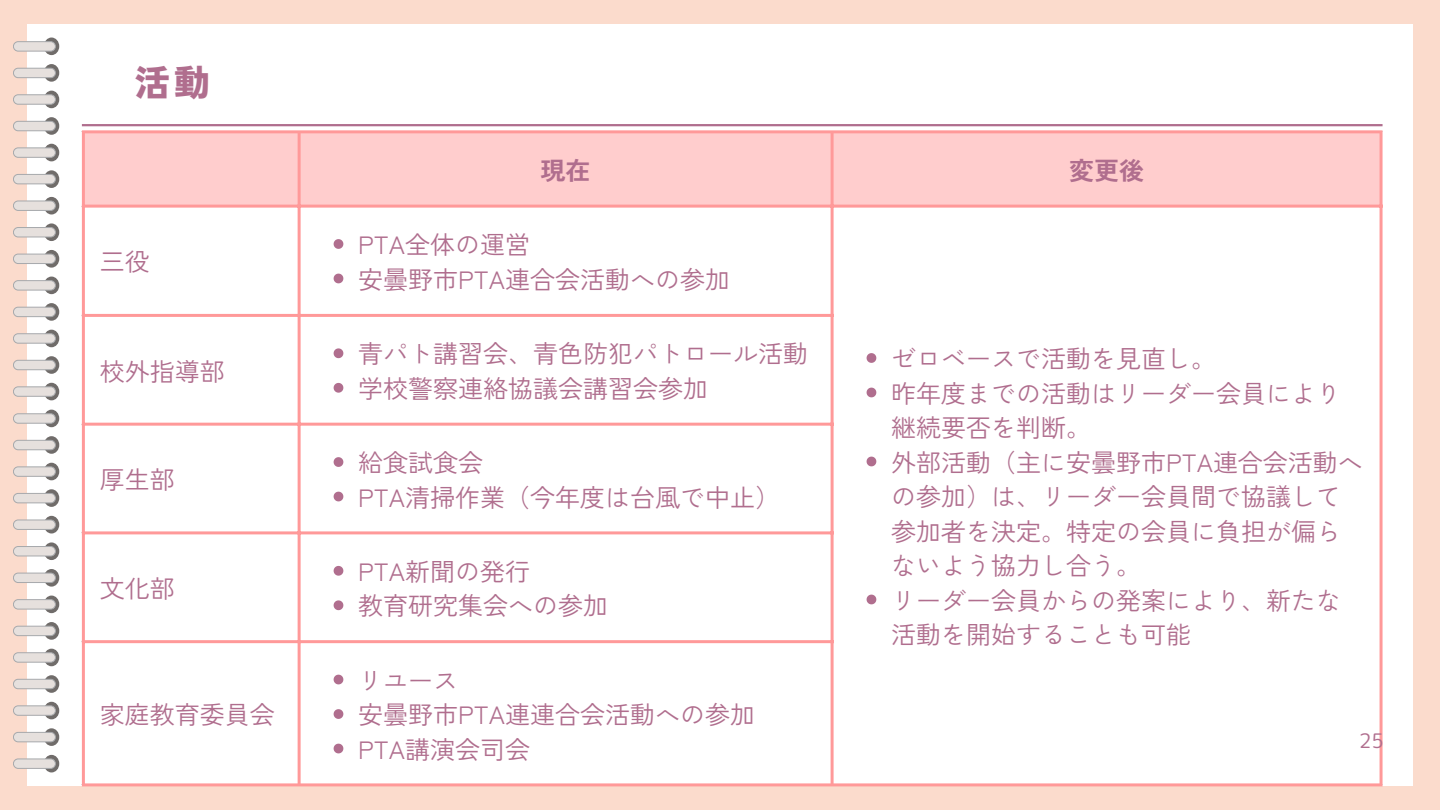
<style>
.page{position:relative;width:1440px;height:810px;background:#fbdbcc}
.page>*{position:absolute;margin:0;border:0;box-sizing:border-box;transform-origin:0 0}
.t1{font:900 36px "Zen Kaku Gothic New";color:#b06e8e}
.t2{font:25px/34.5px "Zen Kaku Gothic New";color:#b06e8e}
.t3{font:700 25px "Zen Kaku Gothic New";color:#b06e8e}
.t4{font:20px "rounded mplus 1 p regular";color:#b06e8e}
</style>
<div class="page">
<div style="left:27px;top:24px;width:1386px;height:762px;background:#fff"></div>
<svg style="left:13px;top:38px;width:46px;height:362px"></svg>
<svg style="left:13px;top:410px;width:46px;height:362px"></svg>
<hr style="left:82px;top:124px;width:1301px;height:2px;background:#b06e8e">
<div style="left:85px;top:133px;width:1295px;height:72px;background:#ffcdcd"></div>
<svg style="left:334px;top:239px;width:9px;height:10px"></svg>
<svg style="left:334px;top:274px;width:9px;height:9px"></svg>
<svg style="left:867px;top:353px;width:9px;height:10px"></svg>
<svg style="left:867px;top:388px;width:9px;height:9px"></svg>
<svg style="left:867px;top:457px;width:9px;height:9px"></svg>
<svg style="left:867px;top:595px;width:9px;height:9px"></svg>
<svg style="left:334px;top:348px;width:9px;height:10px"></svg>
<svg style="left:334px;top:383px;width:9px;height:10px"></svg>
<svg style="left:334px;top:457px;width:9px;height:10px"></svg>
<svg style="left:334px;top:492px;width:9px;height:9px"></svg>
<svg style="left:334px;top:566px;width:9px;height:10px"></svg>
<svg style="left:334px;top:600px;width:9px;height:10px"></svg>
<svg style="left:334px;top:675px;width:9px;height:9px"></svg>
<svg style="left:334px;top:709px;width:9px;height:10px"></svg>
<svg style="left:334px;top:744px;width:9px;height:9px"></svg>
<hr style="left:82px;top:133px;width:3px;height:650px;background:#f99">
<hr style="left:298px;top:133px;width:3px;height:650px;background:#f99">
<hr style="left:831px;top:133px;width:3px;height:650px;background:#f99">
<hr style="left:1380px;top:133px;width:3px;height:650px;background:#f99">
<hr style="left:82px;top:130px;width:1301px;height:3px;background:#f99">
<hr style="left:82px;top:205px;width:1301px;height:3px;background:#f99">
<hr style="left:82px;top:314px;width:752px;height:3px;background:#f99">
<hr style="left:82px;top:423px;width:752px;height:3px;background:#f99">
<hr style="left:82px;top:531px;width:752px;height:3px;background:#f99">
<hr style="left:82px;top:640px;width:752px;height:3px;background:#f99">
<hr style="left:82px;top:783px;width:1301px;height:3px;background:#f99">
<p class="t1" style="left:134px;top:55px;width:77px">活動</p>
<p class="t2" style="left:100px;top:243px;width:51px">三役</p>
<p class="t2" style="left:100px;top:353px;width:126px">校外指導部</p>
<p class="t2" style="left:100px;top:461px;width:76px">厚生部</p>
<p class="t2" style="left:100px;top:570px;width:76px">文化部</p>
<p class="t2" style="left:100px;top:696px;width:176px">家庭教育委員会</p>
<h1 class="t3" style="left:541px;top:151px;width:51px">現在</h1>
<p class="t3" style="left:1069px;top:151px;width:76px">変更後</p>
<p class="t2" style="left:358px;top:226px;width:173px">PTA全体の運営</p>
<p class="t2" style="left:358px;top:260px;width:373px">安曇野市PTA連合会活動への参加</p>
<p class="t2" style="left:358px;top:335px;width:451px">青パト講習会、青色防犯パトロール活動</p>
<p class="t2" style="left:358px;top:370px;width:351px">学校警察連絡協議会講習会参加</p>
<p class="t2" style="left:358px;top:444px;width:126px">給食試食会</p>
<p class="t2" style="left:358px;top:479px;width:423px">PTA清掃作業（今年度は台風で中止）</p>
<p class="t2" style="left:358px;top:553px;width:173px">PTA新聞の発行</p>
<p class="t2" style="left:358px;top:587px;width:251px">教育研究集会への参加</p>
<p class="t2" style="left:358px;top:662px;width:101px">リユース</p>
<p class="t2" style="left:358px;top:696px;width:398px">安曇野市PTA連連合会活動への参加</p>
<p class="t2" style="left:358px;top:731px;width:173px">PTA講演会司会</p>
<p class="t2" style="left:891px;top:340px;width:326px">ゼロベースで活動を見直し。</p>
<p class="t2" style="left:891px;top:374px;width:451px">昨年度までの活動はリーダー会員により継続要否を判断。</p>
<p class="t2" style="left:891px;top:443px;width:473px">外部活動（主に安曇野市PTA連合会活動への参加）は、リーダー会員間で協議して参加者を決定。特定の会員に負担が偏らないよう協力し合う。</p>
<p class="t2" style="left:891px;top:581px;width:451px">リーダー会員からの発案により、新たな活動を開始することも可能</p>
<p class="t4" style="left:1359px;top:726px;width:26px">25</p>
</div>
